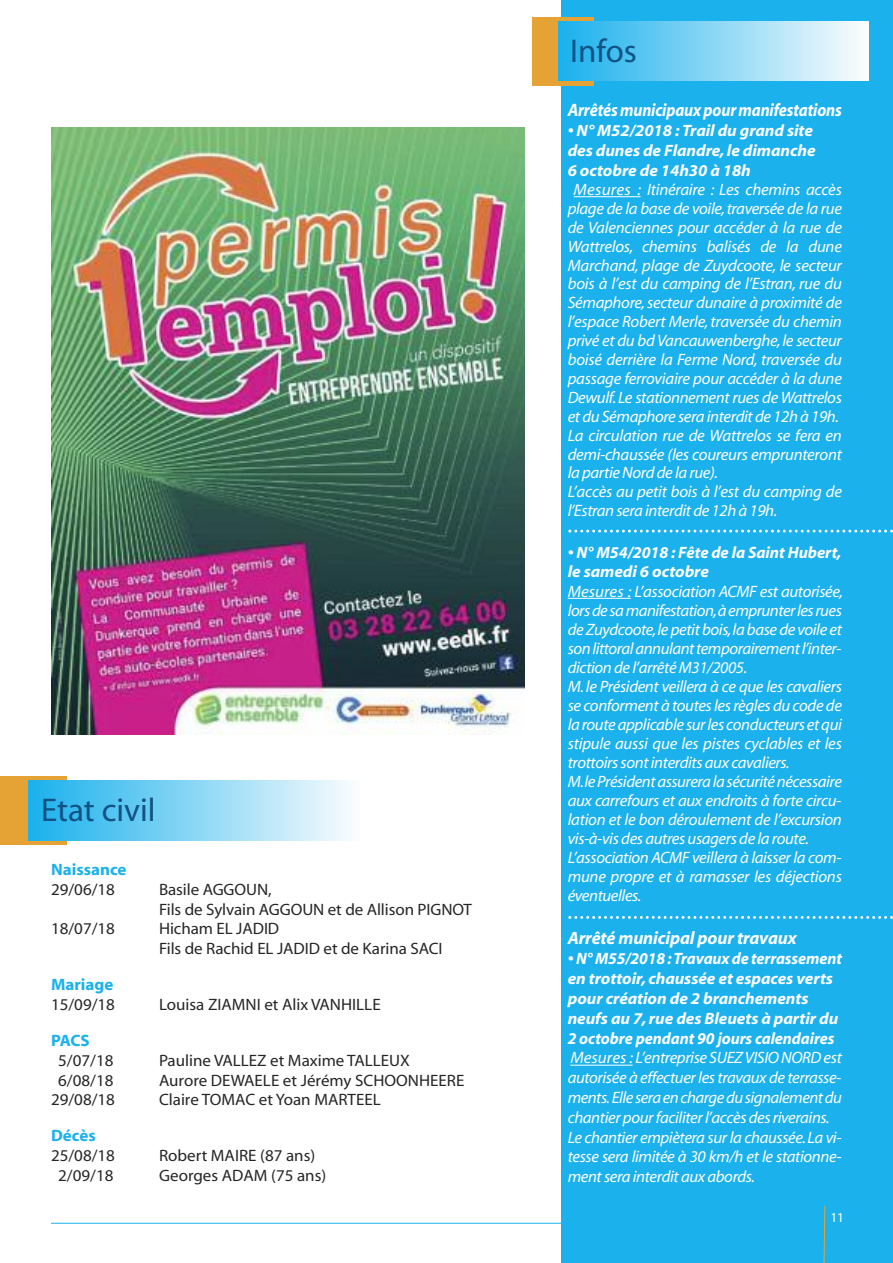
<style>
.page{position:relative;width:893px;height:1263px;background:#fff}
.page>*{position:absolute;margin:0;border:0;box-sizing:border-box;transform-origin:0 0}
.t1{font:33px "Myriad";color:#115385}
.t2{font:italic 700 18px "Myriad";letter-spacing:-.01em;color:#fff;scale:.95 1}
.t3{font:italic 700 18px "Myriad";letter-spacing:-.01em;color:#fff}
.t4{font:italic 16.5px/18.9px "Myriad";letter-spacing:-.025em;color:#fff;scale:1.04 1}
.t5{font:16.5px/19.8px "Myriad";color:#272526}
.t6{font:italic 700 16.5px/19.8px "Myriad";letter-spacing:-.005em;color:#fff;scale:1.04 1}
.t7{font:700 16.5px "Myriad";color:#1ab1ed}
.t8{font:13.5px "Myriad";color:#fff}
</style>
<div class="page">
<div style="left:0;top:777px;width:67px;height:68px;background:#e4a334"></div>
<div style="left:28px;top:781px;width:332px;height:59px;background:linear-gradient(to right,#19b1ed,#fbfdfe)"></div>
<div style="left:561px;top:0;width:332px;height:1263px;background:#1ab1ed"></div>
<hr style="left:574px;top:196px;width:67px;height:1px;background:#fff">
<hr style="left:568px;top:598px;width:63px;height:1px;background:#fff">
<hr style="left:570px;top:1065px;width:63px;height:1px;background:#fff">
<div style="left:531px;top:17px;width:62px;height:68px;background:#e4a334"></div>
<div style="left:559px;top:21px;width:309px;height:60px;background:linear-gradient(to right,#1ab1ed,#fcfdfe)"></div>
<svg style="left:568px;top:530px;width:325px;height:3px"></svg>
<svg style="left:568px;top:916px;width:325px;height:3px"></svg>
<img style="left:51px;top:128px;width:473px;height:607px">
<hr style="left:51px;top:1223px;width:757px;height:1px;background:#1ab1ed">
<svg style="left:823px;top:1206px;width:3px;height:57px"></svg>
<h1 class="t1" style="left:41px;top:798px;width:116px">Etat civil</h1>
<p class="t7" style="left:51px;top:863px;width:77px">Naissance</p>
<p class="t5" style="left:51px;top:881px;width:65px">29/06/18</p>
<p class="t5" style="left:159px;top:881px;width:314px">Basile AGGOUN,<br>Fils de Sylvain AGGOUN et de Allison PIGNOT</p>
<p class="t5" style="left:51px;top:920px;width:65px">18/07/18</p>
<p class="t5" style="left:159px;top:920px;width:285px">Hicham EL JADID<br>Fils de Rachid EL JADID et de Karina SACI</p>
<p class="t7" style="left:51px;top:978px;width:64px">Mariage</p>
<p class="t5" style="left:51px;top:996px;width:65px">15/09/18</p>
<p class="t5" style="left:159px;top:996px;width:223px">Louisa ZIAMNI et Alix VANHILLE</p>
<p class="t7" style="left:51px;top:1034px;width:40px">PACS</p>
<p class="t5" style="left:58px;top:1052px;width:57px">5/07/18</p>
<p class="t5" style="left:159px;top:1052px;width:252px">Pauline VALLEZ et Maxime TALLEUX</p>
<p class="t5" style="left:58px;top:1071px;width:57px">6/08/18</p>
<p class="t5" style="left:159px;top:1071px;width:307px">Aurore DEWAELE et Jérémy SCHOONHEERE</p>
<p class="t5" style="left:51px;top:1091px;width:65px">29/08/18</p>
<p class="t5" style="left:159px;top:1091px;width:223px">Claire TOMAC et Yoan MARTEEL</p>
<p class="t7" style="left:51px;top:1130px;width:46px">Décès</p>
<p class="t5" style="left:51px;top:1147px;width:65px">25/08/18</p>
<p class="t5" style="left:159px;top:1147px;width:158px">Robert MAIRE (87 ans)</p>
<p class="t5" style="left:58px;top:1167px;width:57px">2/09/18</p>
<p class="t5" style="left:159px;top:1167px;width:169px">Georges ADAM (75 ans)</p>
<h1 class="t1" style="left:570px;top:38px;width:68px">Infos</h1>
<p class="t2" style="left:568px;top:103px;width:290px">Arrêtésmunicipauxpourmanifestations</p>
<p class="t6" style="left:568px;top:123px;width:240px">• N° M52/2018 : Trail du grand site des dunes de Flandre, le dimanche<br>6 octobre de 14h30 à 18h</p>
<p class="t4" style="left:568px;top:181px;width:265px;text-indent:6px">Mesures : Itinéraire : Les chemins accès plage de la base de voile,traversée de la rue de Valenciennes pour accéder à la rue de Wattrelos, chemins balisés de la dune Marchand, plage de Zuydcoote, le secteur bois à l’est du camping de l’Estran, rue du Sémaphore,secteur dunaire à proximité de l’espace Robert Merle,traversée du chemin privé et du bd Vancauwenberghe,le secteur boisé derrière la Ferme Nord, traversée du passage ferroviaire pour accéder à la dune Dewulf.Le stationnement rues de Wattrelos et du Sémaphore sera interdit de 12h à 19h.<br>La circulation rue de Wattrelos se fera en demi-chaussée (les coureurs emprunteront la partie Nord de la rue).<br>L’accès au petit bois à l’est du camping de l’Estran sera interdit de 12h à 19h.</p>
<p class="t6" style="left:568px;top:544px;width:265px">• N° M54/2018 : Fête de la Saint Hubert, le samedi 6 octobre</p>
<p class="t4" style="left:568px;top:583px;width:266px">Mesures : L’association ACMF est autorisée, lorsdesamanifestation,àemprunterlesrues deZuydcoote,lepetitbois,labasede voile et sonlittoralannulanttemporairementl’inter&shy;diction de l’arrêté M31/2005.<br>M. le Président veillera à ce que les cavaliers se conforment à toutes les règles du code de larouteapplicablesurles conducteursetqui stipule aussi que les pistes cyclables et les trottoirs sont interdits aux cavaliers.<br>M.lePrésidentassureralasécuriténécessaire aux carrefours et aux endroits à forte circu&shy;lation et le bon déroulement de l’excursion vis-à-vis des autres usagers de la route.<br>L’association ACMF veillera à laisser la com&shy;mune propre et à ramasser les déjections éventuelles.</p>
<p class="t3" style="left:568px;top:931px;width:231px">Arrêté municipal pour travaux</p>
<p class="t6" style="left:568px;top:951px;width:265px">• N° M55/2018 :Travaux de terrassement en trottoir, chaussée et espaces verts pour création de 2 branchements neufs au 7,rue des Bleuets à partir du 2 octobre pendant 90 jours calendaires</p>
<p class="t4" style="left:568px;top:1049px;width:265px;line-height:19.8px">Mesures : L’entreprise SUEZVISIONORDest autorisée à effectuer les travaux de terrasse&shy;ments.Elleseraenchargedusignalementdu chantier pour faciliter l’accès des riverains.<br>Le chantier empiètera sur la chaussée.La vi&shy;tesse sera limitée à 30 km/h et le stationne&shy;ment sera interdit aux abords.</p>
<p class="t8" style="left:830px;top:1212px;width:15px">11</p>
</div>
